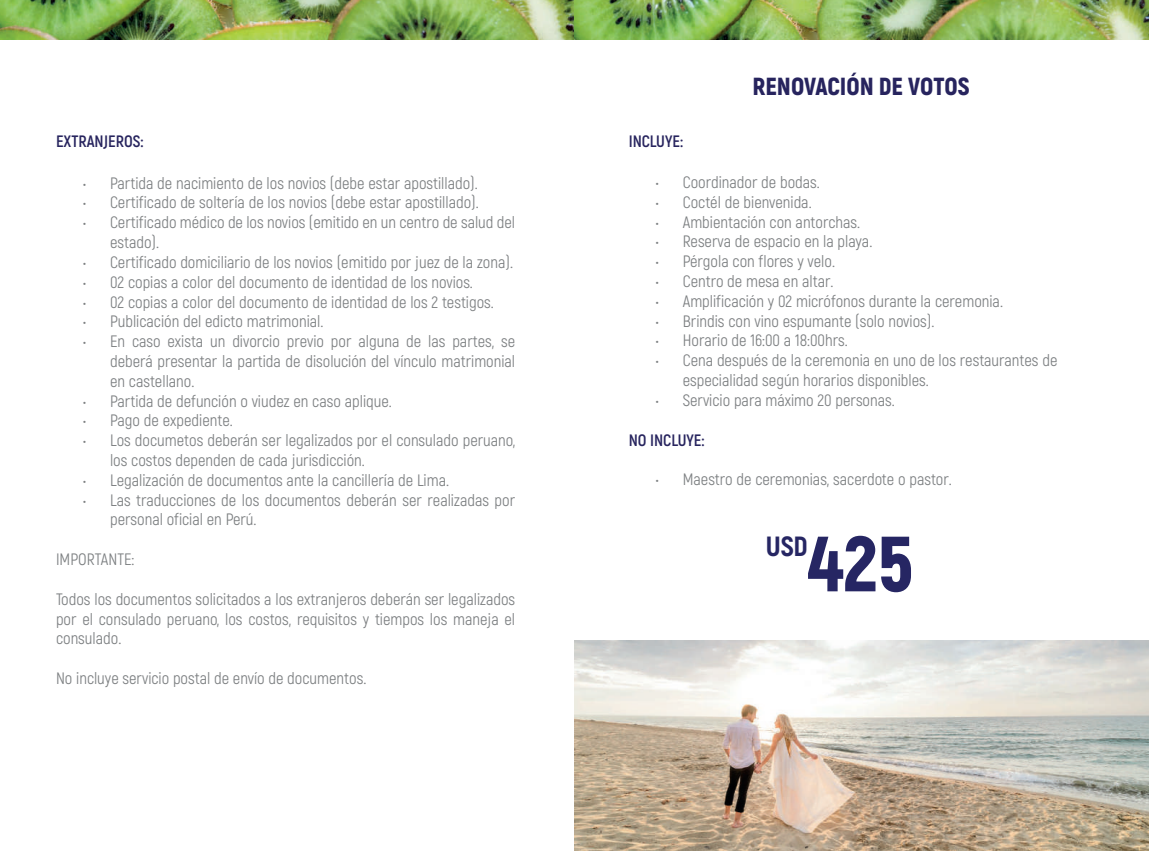
<style>
.page{position:relative;width:1149px;height:851px;background:#fff}
.page>*{position:absolute;margin:0;border:0;box-sizing:border-box;transform-origin:0 0}
.t1{font:900 78px "Akrobat";color:#262663}
.t2{font:800 27.75px "Akrobat";color:#262663}
.t3{font:900 24.75px "Akrobat";color:#27245e}
.t4{font:16.5px/19.8px "Akrobat";color:#7c7f81}
.t5{font:700 16.5px "Akrobat";color:#27245e}
</style>
<div class="page">
<img style="left:0;top:0;width:1148px;height:40px">
<img style="left:574px;top:640px;width:574px;height:210px">
<p class="t5" style="left:56px;top:131px;width:89px">EXTRANJEROS:</p>
<p class="t4" style="left:83px;top:173px;width:396px">• Partida de nacimiento de los novios (debe estar apostillado).</p>
<p class="t4" style="left:83px;top:193px;width:397px">• Certificado de soltería de los novios (debe estar apostillado).</p>
<p class="t4" style="left:110px;top:212px;width:406px;text-indent:-27px">• Certificado médico de los novios (emitido en un centro de salud del estado).</p>
<p class="t4" style="left:83px;top:252px;width:431px">• Certificado domiciliario de los novios (emitido por juez de la zona).</p>
<p class="t4" style="left:83px;top:272px;width:391px">• 02 copias a color del documento de identidad de los novios.</p>
<p class="t4" style="left:83px;top:292px;width:412px">• 02 copias a color del documento de identidad de los 2 testigos.</p>
<p class="t4" style="left:83px;top:311px;width:242px">• Publicación del edicto matrimonial.</p>
<p class="t4" style="left:110px;top:331px;width:406px;text-align:justify;text-indent:-27px">• En caso exista un divorcio previo por alguna de las partes, se deberá presentar la partida de disolución del vínculo matrimonial en castellano.</p>
<p class="t4" style="left:83px;top:391px;width:310px">• Partida de defunción o viudez en caso aplique.</p>
<p class="t4" style="left:83px;top:410px;width:151px">• Pago de expediente.</p>
<p class="t4" style="left:110px;top:430px;width:406px;text-indent:-27px">• Los documetos deberán ser legalizados por el consulado peruano, los costos dependen de cada jurisdicción.</p>
<p class="t4" style="left:83px;top:470px;width:367px">• Legalización de documentos ante la cancillería de Lima.</p>
<p class="t4" style="left:110px;top:490px;width:406px;text-indent:-27px">• Las traducciones de los documentos deberán ser realizadas por personal oficial en Perú.</p>
<p class="t4" style="left:56px;top:549px;width:80px">IMPORTANTE:</p>
<p class="t4" style="left:56px;top:589px;width:460px;text-align:justify">Todos los documentos solicitados a los extranjeros deberán ser legalizados por el consulado peruano, los costos, requisitos y tiempos los maneja el consulado.</p>
<p class="t4" style="left:56px;top:668px;width:312px">No incluye servicio postal de envío de documentos.</p>
<h3 class="t3" style="left:752px;top:70px;width:219px">RENOVACIÓN DE VOTOS</h3>
<p class="t5" style="left:628px;top:130px;width:56px">INCLUYE:</p>
<p class="t4" style="left:655px;top:172px;width:166px">• Coordinador de bodas.</p>
<p class="t4" style="left:655px;top:192px;width:157px">• Coctél de bienvenida.</p>
<p class="t4" style="left:655px;top:212px;width:206px">• Ambientación con antorchas.</p>
<p class="t4" style="left:655px;top:232px;width:218px">• Reserva de espacio en la playa.</p>
<p class="t4" style="left:655px;top:251px;width:181px">• Pérgola con flores y velo.</p>
<p class="t4" style="left:655px;top:271px;width:179px">• Centro de mesa en altar.</p>
<p class="t4" style="left:655px;top:291px;width:348px">• Amplificación y 02 micrófonos durante la ceremonia.</p>
<p class="t4" style="left:655px;top:311px;width:280px">• Brindis con vino espumante (solo novios).</p>
<p class="t4" style="left:655px;top:331px;width:193px">• Horario de 16:00 a 18:00hrs.</p>
<p class="t4" style="left:682px;top:350px;width:376px;text-indent:-27px">• Cena después de la ceremonia en uno de los restaurantes de especialidad según horarios disponibles.</p>
<p class="t4" style="left:655px;top:390px;width:240px">• Servicio para máximo 20 personas.</p>
<p class="t5" style="left:628px;top:429px;width:77px">NO INCLUYE:</p>
<p class="t4" style="left:655px;top:469px;width:298px">• Maestro de ceremonias, sacerdote o pastor.</p>
<h1 class="t1" style="left:807px;top:513px;width:107px">425</h1>
<h2 class="t2" style="left:765px;top:528px;width:44px">USD</h2>
</div>
